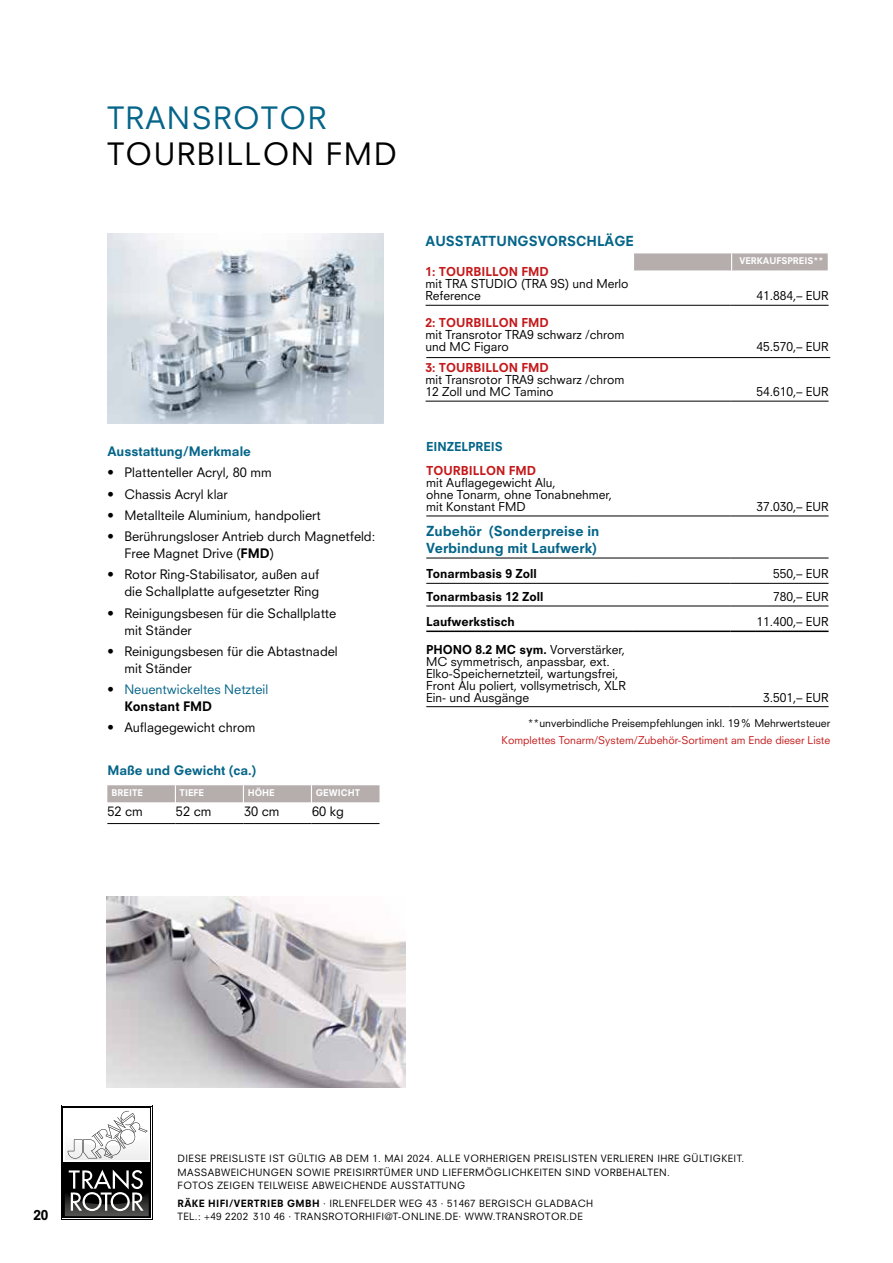
<style>
.page{position:relative;width:893px;height:1263px;background:#fff}
.page>*{position:absolute;margin:0;border:0;box-sizing:border-box;transform-origin:0 0}
.t1{font:30px "Neuzeit SLT Std";letter-spacing:.05em;color:#000}
.t2{font:30px "Neuzeit SLT Std";letter-spacing:.05em;color:#056589}
.t3{font:800 13.5px/17px "Neuzeit SLT Std";color:#056589}
.t4{font:800 13.5px "Neuzeit SLT Std";color:#000}
.t5{font:12.75px/17px "Neuzeit SLT Std";color:#000}
.t6{font:800 12.75px "Neuzeit SLT Std";color:#056589}
.t7{font:12.75px/17px "Neuzeit SLT Std";color:#056589}
.t8{font:12px/12px "Neuzeit SLT Std";color:#000}
.t9{font:800 12px "Neuzeit SLT Std";color:#c51a1b}
.t10{font:800 12px "Neuzeit SLT Std";color:#000}
.t11{font:800 12px "Neuzeit SLT Std";color:#056589}
.t12{font:10.5px "Neuzeit SLT Std";color:#c51a1b}
.t13{font:10.5px "Neuzeit SLT Std";color:#000}
.t14{font:9.75px/13.5px "Neuzeit SLT Std";letter-spacing:.04em;color:#000}
.t15{font:800 9px "Neuzeit SLT Std";color:#fff}
.s1{font-weight:800}
.s2{color:#000}
.s3{font-weight:800;color:#000}
</style>
<div class="page">
<img style="left:107px;top:234px;width:277px;height:190px">
<svg style="left:107px;top:785px;width:272px;height:18px;background:#b9b3b1"></svg>
<hr style="left:107px;top:823px;width:68px;height:1px;background:#000">
<hr style="left:175px;top:823px;width:68px;height:1px;background:#000">
<hr style="left:243px;top:823px;width:68px;height:1px;background:#000">
<hr style="left:311px;top:823px;width:68px;height:1px;background:#000">
<hr style="left:426px;top:516px;width:207px;height:1px;background:#000">
<hr style="left:633px;top:516px;width:98px;height:1px;background:#000">
<hr style="left:731px;top:516px;width:97px;height:1px;background:#000">
<hr style="left:426px;top:558px;width:207px;height:1px;background:#000">
<hr style="left:633px;top:558px;width:98px;height:1px;background:#000">
<hr style="left:731px;top:558px;width:97px;height:1px;background:#000">
<hr style="left:426px;top:583px;width:207px;height:1px;background:#000">
<hr style="left:633px;top:583px;width:98px;height:1px;background:#000">
<hr style="left:731px;top:583px;width:97px;height:1px;background:#000">
<hr style="left:426px;top:606px;width:207px;height:1px;background:#000">
<hr style="left:633px;top:606px;width:98px;height:1px;background:#000">
<hr style="left:731px;top:606px;width:97px;height:1px;background:#000">
<hr style="left:426px;top:630px;width:207px;height:2px;background:#000">
<hr style="left:633px;top:630px;width:98px;height:2px;background:#000">
<hr style="left:731px;top:630px;width:97px;height:2px;background:#000">
<hr style="left:426px;top:706px;width:207px;height:1px;background:#000">
<hr style="left:633px;top:706px;width:98px;height:1px;background:#000">
<hr style="left:731px;top:706px;width:97px;height:1px;background:#000">
<img style="left:106px;top:896px;width:299px;height:192px">
<hr style="left:426px;top:305px;width:207px;height:1px;background:#000">
<hr style="left:633px;top:305px;width:98px;height:1px;background:#000">
<hr style="left:731px;top:305px;width:97px;height:1px;background:#000">
<hr style="left:426px;top:401px;width:207px;height:1px;background:#000">
<hr style="left:633px;top:401px;width:98px;height:1px;background:#000">
<hr style="left:731px;top:401px;width:97px;height:1px;background:#000">
<svg style="left:634px;top:253px;width:194px;height:17px;background:#b7b0ae"></svg>
<hr style="left:426px;top:357px;width:404px;height:1px;background:#000">
<hr style="left:61px;top:1106px;width:1px;height:114px;background:#000">
<hr style="left:63px;top:1107px;width:1px;height:55px;background:#000">
<hr style="left:63px;top:1107px;width:88px;height:1px;background:#000">
<hr style="left:61px;top:1106px;width:92px;height:1px;background:#000">
<hr style="left:152px;top:1106px;width:1px;height:114px;background:#000">
<hr style="left:150px;top:1107px;width:1px;height:55px;background:#000">
<hr style="left:63px;top:1162px;width:88px;height:1px;background:#000">
<hr style="left:61px;top:1219px;width:92px;height:1px;background:#000">
<div style="left:63px;top:1163px;width:88px;height:55px;background:#000"></div>
<svg style="left:65px;top:1111px;width:84px;height:49px"></svg>
<svg style="left:65px;top:1169px;width:84px;height:47px"></svg>
<h1 class="t2" style="left:107px;top:100px;width:220px">TRANSROTOR</h1>
<h1 class="t1" style="left:107px;top:136px;width:291px">TOURBILLON FMD</h1>
<p class="t6" style="left:107px;top:444px;width:145px">Ausstattung/Merkmale</p>
<p class="t5" style="left:107px;top:464px;width:166px">• Plattenteller Acryl, 80 mm</p>
<p class="t5" style="left:107px;top:485px;width:122px">• Chassis Acryl klar</p>
<p class="t5" style="left:107px;top:507px;width:215px">• Metallteile Aluminium, handpoliert</p>
<p class="t5" style="left:124px;top:528px;width:252px;text-indent:-17px">• Berührungsloser Antrieb durch Magnetfeld:<br>Free Magnet Drive (<span class="s1">FMD</span>)</p>
<p class="t5" style="left:107px;top:566px;width:213px;text-align:right">• Rotor Ring-Stabilisator, außen auf die Schallplatte aufgesetzter Ring</p>
<p class="t5" style="left:124px;top:604px;width:213px;text-indent:-17px">• Reinigungsbesen für die Schallplatte mit Ständer</p>
<p class="t5" style="left:124px;top:643px;width:215px;text-indent:-17px">• Reinigungsbesen für die Abtastnadel mit Ständer</p>
<p class="t7" style="left:124px;top:681px;width:145px;text-indent:-17px"><span class="s2">•</span> Neuentwickeltes Netzteil<br><span class="s3">Konstant FMD</span></p>
<p class="t5" style="left:107px;top:719px;width:150px">• Auflagegewicht chrom</p>
<p class="t6" style="left:107px;top:762px;width:150px">Maße und Gewicht (ca.)</p>
<p class="t15" style="left:112px;top:787px;width:33px">BREITE</p>
<p class="t15" style="left:180px;top:787px;width:26px">TIEFE</p>
<p class="t15" style="left:248px;top:787px;width:28px">HÖHE</p>
<p class="t15" style="left:316px;top:787px;width:46px">GEWICHT</p>
<p class="t5" style="left:107px;top:803px;width:37px">52 cm</p>
<p class="t5" style="left:176px;top:803px;width:37px">52 cm</p>
<p class="t5" style="left:244px;top:803px;width:37px">30 cm</p>
<p class="t5" style="left:312px;top:803px;width:33px">60 kg</p>
<p class="t3" style="left:426px;top:233px;width:210px">AUSSTATTUNGSVORSCHLÄGE</p>
<p class="t9" style="left:426px;top:264px;width:125px">1: TOURBILLON FMD</p>
<p class="t8" style="left:426px;top:278px;width:204px">mit TRA STUDIO (TRA 9S) und Merlo<br>Reference</p>
<p class="t9" style="left:426px;top:315px;width:125px">2: TOURBILLON FMD</p>
<p class="t8" style="left:426px;top:329px;width:200px">mit Transrotor TRA9 schwarz /chrom und MC Figaro</p>
<p class="t9" style="left:426px;top:360px;width:125px">3: TOURBILLON FMD</p>
<p class="t8" style="left:426px;top:373px;width:200px">mit Transrotor TRA9 schwarz /chrom<br>12 Zoll und MC Tamino</p>
<p class="t11" style="left:426px;top:439px;width:78px">EINZELPREIS</p>
<p class="t9" style="left:426px;top:463px;width:111px">TOURBILLON FMD</p>
<p class="t8" style="left:426px;top:476px;width:187px">mit Auflagegewicht Alu,<br>ohne Tonarm, ohne Tonabnehmer, mit Konstant FMD</p>
<p class="t15" style="left:739px;top:256px;width:86px">VERKAUFSPREIS**</p>
<p class="t8" style="left:756px;top:290px;width:74px">41.884,– EUR</p>
<p class="t8" style="left:756px;top:341px;width:74px">45.570,– EUR</p>
<p class="t8" style="left:756px;top:385px;width:74px">54.610,– EUR</p>
<p class="t8" style="left:756px;top:500px;width:74px">37.030,– EUR</p>
<p class="t3" style="left:426px;top:522px;width:175px">Zubehör (Sonderpreise in<br>Verbindung mit Laufwerk)</p>
<p class="t10" style="left:426px;top:566px;width:112px">Tonarmbasis 9 Zoll</p>
<p class="t8" style="left:773px;top:568px;width:57px">550,– EUR</p>
<p class="t10" style="left:426px;top:589px;width:119px">Tonarmbasis 12 Zoll</p>
<p class="t8" style="left:773px;top:590px;width:57px">780,– EUR</p>
<p class="t10" style="left:426px;top:614px;width:90px">Laufwerkstisch</p>
<p class="t8" style="left:756px;top:616px;width:74px">11.400,– EUR</p>
<p class="t8" style="left:426px;top:643px;width:201px"><span class="s1">PHONO 8.2 MC sym.</span> Vorverstärker, MC symmetrisch, anpassbar, ext.<br>Elko-Speichernetzteil, wartungsfrei, Front Alu poliert, vollsymetrisch, XLR Ein- und Ausgänge</p>
<p class="t8" style="left:763px;top:691px;width:67px">3.501,– EUR</p>
<p class="t13" style="left:528px;top:716px;width:304px">**unverbindliche Preisempfehlungen inkl. 19% Mehrwertsteuer</p>
<p class="t12" style="left:502px;top:733px;width:330px">Komplettes Tonarm/System/Zubehör-Sortiment am Ende dieser Liste</p>
<p class="t14" style="left:178px;top:1152px;width:568px">DIESE PREISLISTE IST GÜLTIG AB DEM 1. MAI 2024. ALLE VORHERIGEN PREISLISTEN VERLIEREN IHRE GÜLTIGKEIT.<br>MASSABWEICHUNGEN SOWIE PREISIRRTÜMER UND LIEFERMÖGLICHKEITEN SIND VORBEHALTEN.<br>FOTOS ZEIGEN TEILWEISE ABWEICHENDE AUSSTATTUNG</p>
<p class="t14" style="left:178px;top:1196px;width:417px"><span class="s1">RÄKE HIFI/VERTRIEB GMBH</span> · IRLENFELDER WEG 43 · 51467 BERGISCH GLADBACH</p>
<p class="t4" style="left:33px;top:1206px;width:17px">20</p>
<p class="t14" style="left:178px;top:1210px;width:407px">TEL.: +49 2202 310 46 · TRANSROTORHIFI@T-ONLINE.DE· WWW.TRANSROTOR.DE</p>
</div>
